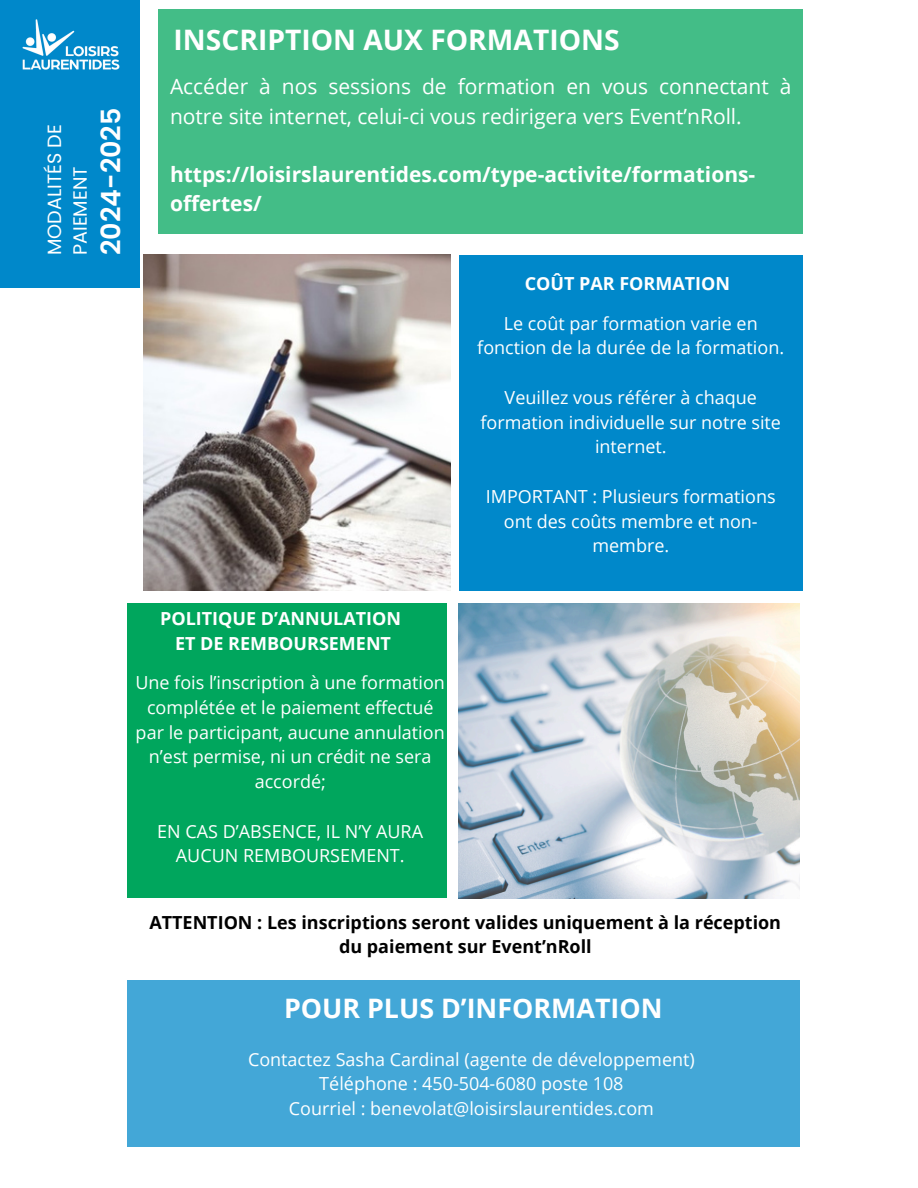
<style>
.page{position:relative;width:918px;height:1188px;background:#fff}
.page>*{position:absolute;margin:0;border:0;box-sizing:border-box;transform-origin:0 0}
.t1{font:700 28.2px "Open Sans";color:#fff}
.t2{font:700 26.85px "Open Sans";color:#fff}
.t3{font:600 26.85px "Poppins";color:#fff}
.t4{font:21px/29.2px "Open Sans";color:#fff}
.t5{font:700 21px/29.2px "Open Sans";color:#fff}
.t6{font:19.2px/25.8px "Poppins";color:#fff}
.t7{font:18px/24.8px "Open Sans";color:#fff;text-align:center}
.t8{font:700 18px/24.8px "Open Sans";color:#000;text-align:center}
.t9{font:700 18px/24.8px "Open Sans";color:#fff;text-align:center}
</style>
<div class="page">
<img style="left:143px;top:255px;width:308px;height:335px">
<div style="left:459px;top:255px;width:344px;height:335px;background:#0088ca"></div>
<div style="left:127px;top:981px;width:672px;height:166px;background:#43a7d7"></div>
<div style="left:0;top:0;width:140px;height:288px;background:#0088ca"></div>
<img style="left:22px;top:19px;width:98px;height:51px">
<div style="left:159px;top:10px;width:644px;height:224px;background:#43bd87"></div>
<img style="left:459px;top:603px;width:341px;height:295px">
<div style="left:127px;top:603px;width:320px;height:295px;background:#00a65d"></div>
<p class="t6" style="left:41px;top:255px;width:132px;rotate:-90deg">MODALITÉS DE<br>PAIEMENT</p>
<h1 class="t3" style="left:92px;top:255px;width:149px;rotate:-90deg">2024-2025</h1>
<h5 class="t1" style="left:174px;top:20px;width:448px">INSCRIPTION AUX FORMATIONS</h5>
<h4 class="t4" style="left:170px;top:72px;width:623px">Accéder à nos sessions de formation en vous connectant à notre site internet, celui-ci vous redirigera vers Event’nRoll.</h4>
<h3 class="t5" style="left:170px;top:159px;width:587px">https://loisirslaurentides.com/type-activite/formations&shy;offertes/</h3>
<h1 class="t9" style="left:525px;top:271px;width:207px">COÛT PAR FORMATION</h1>
<p class="t7" style="left:477px;top:310px;width:308px">Le coût par formation varie en fonction de la durée de la formation.</p>
<p class="t7" style="left:480px;top:384px;width:302px">Veuillez vous référer à chaque formation individuelle sur notre site internet.</p>
<p class="t7" style="left:486px;top:483px;width:291px">IMPORTANT : Plusieurs formations ont des coûts membre et non&shy;membre.</p>
<p class="t9" style="left:160px;top:606px;width:243px">POLITIQUE D’ANNULATION<br>ET DE REMBOURSEMENT</p>
<p class="t7" style="left:135px;top:670px;width:311px">Une fois l’inscription à une formation complétée et le paiement effectué par le participant, aucune annulation n’est permise, ni un crédit ne sera accordé;</p>
<h6 class="t7" style="left:157px;top:818px;width:267px">EN CAS D’ABSENCE, IL N’Y AURA<br>AUCUN REMBOURSEMENT.</h6>
<p class="t8" style="left:149px;top:909px;width:633px">ATTENTION : Les inscriptions seront valides uniquement à la réception du paiement sur Event’nRoll</p>
<h2 class="t2" style="left:284px;top:989px;width:380px">POUR PLUS D’INFORMATION</h2>
<p class="t7" style="left:248px;top:1046px;width:448px">Contactez Sasha Cardinal (agente de développement)</p>
<p class="t7" style="left:319px;top:1071px;width:306px">Téléphone : 450-504-6080 poste 108</p>
<h5 class="t7" style="left:289px;top:1096px;width:367px">Courriel : benevolat@loisirslaurentides.com</h5>
</div>
